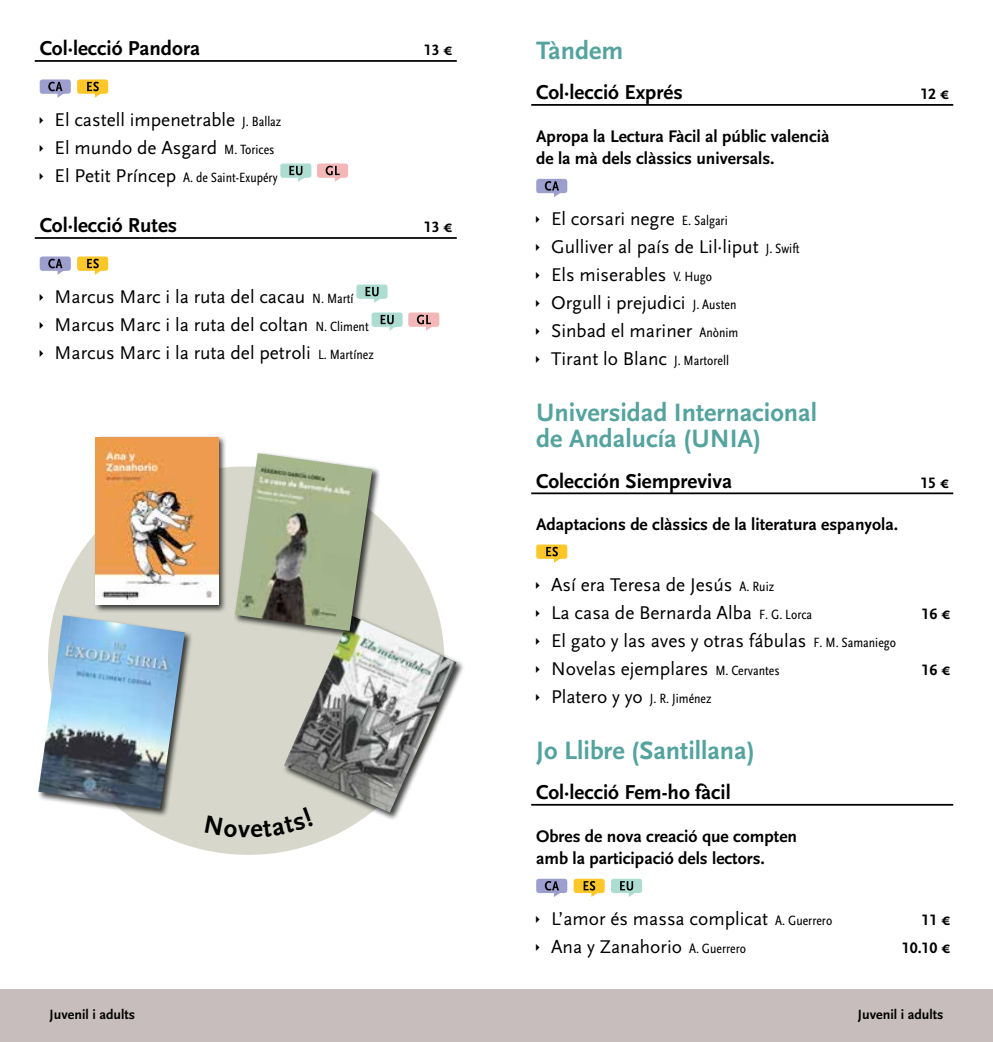
<style>
.page{position:relative;width:993px;height:1042px;background:#fff}
.page>*{position:absolute;margin:0;border:0;box-sizing:border-box;transform-origin:0 0}
.t1{font:700 26.25px/26.2px "Scala Sans";color:#54a39e}
.t2{font:700 21px "Scala Sans";color:#000}
.t3{font:19.25px/28px "Scala Sans";color:#000}
.t4{font:700 17.5px/22.8px "Scala Sans";color:#000}
.t5{font:700 15.75px "Scala Sans Caps";color:#000}
.t6{font:14px "Scala Sans Regular Con";color:#000}
.t7{font:700 14px "Scala Sans";color:#000}
.s1{font-family:"Scala Sans Regular Con";font-size:14px}
.s2{font-family:"Scala Sans";font-size:19.25px}
</style>
<div class="page">
<div style="left:0;top:989px;width:992px;height:53px;background:#c7bdbd"></div>
<hr style="left:531px;top:104px;width:421px;height:2px;background:#000">
<hr style="left:531px;top:492px;width:421px;height:2px;background:#000">
<hr style="left:531px;top:804px;width:421px;height:1px;background:#000">
<div style="left:536px;top:179px;width:31px;height:14px;background:#9c9fcd;border-radius:3px"></div>
<svg style="left:544px;top:181px;width:17px;height:16px"></svg>
<div style="left:536px;top:544px;width:31px;height:15px;background:#fdc629;border-radius:3px"></div>
<svg style="left:546px;top:547px;width:15px;height:16px"></svg>
<div style="left:536px;top:879px;width:31px;height:14px;background:#9c9fcd;border-radius:3px"></div>
<svg style="left:544px;top:881px;width:16px;height:16px"></svg>
<div style="left:573px;top:879px;width:31px;height:14px;background:#fdc629;border-radius:3px"></div>
<svg style="left:583px;top:881px;width:15px;height:16px"></svg>
<div style="left:610px;top:879px;width:32px;height:14px;background:#acddd0;border-radius:3px"></div>
<svg style="left:620px;top:881px;width:15px;height:16px"></svg>
<hr style="left:35px;top:60px;width:421px;height:2px;background:#000">
<hr style="left:35px;top:237px;width:421px;height:2px;background:#000">
<div style="left:40px;top:79px;width:31px;height:15px;background:#9c9fcd;border-radius:3px"></div>
<svg style="left:48px;top:82px;width:17px;height:16px"></svg>
<div style="left:77px;top:79px;width:31px;height:15px;background:#fdc629;border-radius:3px"></div>
<svg style="left:87px;top:82px;width:15px;height:16px"></svg>
<div style="left:280px;top:163px;width:31px;height:15px;background:#acddd0;border-radius:3px"></div>
<svg style="left:289px;top:166px;width:15px;height:16px"></svg>
<div style="left:317px;top:163px;width:31px;height:15px;background:#f4b7b7;border-radius:3px"></div>
<svg style="left:325px;top:166px;width:15px;height:16px"></svg>
<div style="left:40px;top:256px;width:31px;height:15px;background:#9c9fcd;border-radius:3px"></div>
<svg style="left:48px;top:259px;width:17px;height:16px"></svg>
<div style="left:77px;top:256px;width:31px;height:15px;background:#fdc629;border-radius:3px"></div>
<svg style="left:87px;top:259px;width:15px;height:16px"></svg>
<div style="left:356px;top:284px;width:31px;height:15px;background:#acddd0;border-radius:3px"></div>
<svg style="left:365px;top:287px;width:15px;height:16px"></svg>
<div style="left:371px;top:312px;width:31px;height:15px;background:#acddd0;border-radius:3px"></div>
<svg style="left:380px;top:315px;width:15px;height:16px"></svg>
<div style="left:408px;top:312px;width:31px;height:15px;background:#f4b7b7;border-radius:3px"></div>
<svg style="left:417px;top:315px;width:15px;height:16px"></svg>
<svg style="left:53px;top:467px;width:385px;height:388px"></svg>
<div style="left:282px;top:614px;width:182px;height:206px;background:#000;opacity:.75"></div>
<img style="left:284px;top:615px;width:172px;height:197px">
<div style="left:233px;top:452px;width:147px;height:187px;background:#000;opacity:.75"></div>
<img style="left:235px;top:453px;width:137px;height:178px">
<div style="left:93px;top:435px;width:134px;height:178px;background:#000;opacity:.75"></div>
<img style="left:95px;top:437px;width:123px;height:168px">
<div style="left:37px;top:614px;width:156px;height:203px;background:#000;opacity:.75"></div>
<img style="left:38px;top:615px;width:147px;height:194px">
<div style="left:205px;top:807px;width:108px;height:30px;background:#d7d8cb"></div>
<p class="t2" style="left:40px;top:37px;width:162px">Col·lecció Pandora</p>
<p class="t5" style="left:424px;top:41px;width:31px">13 €</p>
<p class="t3" style="left:55px;top:106px;width:228px">El castell impenetrable <span class="s1">J. Ballaz<br></span>El mundo de Asgard <span class="s1">M. Torices</span></p>
<p class="t6" style="left:55px;top:170px;width:224px"><span class="s2">El Petit Príncep</span> A. de Saint-Exupéry</p>
<p class="t2" style="left:40px;top:214px;width:139px">Col·lecció Rutes</p>
<p class="t5" style="left:424px;top:218px;width:31px">13 €</p>
<p class="t3" style="left:55px;top:283px;width:320px">Marcus Marc i la ruta del cacau <span class="s1">N. Martí<br></span>Marcus Marc i la ruta del coltan <span class="s1">N. Climent<br></span>Marcus Marc i la ruta del petroli <span class="s1">L. Martínez</span></p>
<h1 class="t1" style="left:536px;top:38px;width:88px">Tàndem</h1>
<p class="t2" style="left:536px;top:81px;width:148px">Col·lecció Exprés</p>
<p class="t5" style="left:920px;top:85px;width:31px">12 €</p>
<p class="t4" style="left:536px;top:125px;width:295px">Apropa la Lectura Fàcil al públic valencià de la mà dels clàssics universals.</p>
<p class="t3" style="left:551px;top:205px;width:250px">El corsari negre <span class="s1">E. Salgari<br></span>Gulliver al país de Lil·liput <span class="s1">J. Swift<br></span>Els miserables <span class="s1">V. Hugo<br></span>Orgull i prejudici <span class="s1">J. Austen<br></span>Sinbad el mariner <span class="s1">Anònim<br></span>Tirant lo Blanc <span class="s1">J. Martorell</span></p>
<h1 class="t1" style="left:536px;top:400px;width:282px">Universidad Internacional de Andalucía (UNIA)</h1>
<p class="t2" style="left:536px;top:469px;width:197px">Colección Siempreviva</p>
<p class="t5" style="left:920px;top:473px;width:31px">15 €</p>
<p class="t4" style="left:536px;top:513px;width:363px">Adaptacions de clàssics de la literatura espanyola.</p>
<p class="t3" style="left:551px;top:571px;width:262px">Así era Teresa de Jesús <span class="s1">A. Ruiz<br></span>La casa de Bernarda Alba <span class="s1">F. G. Lorca</span></p>
<p class="t3" style="left:551px;top:627px;width:346px">El gato y las aves y otras fábulas <span class="s1">F. M. Samaniego<br></span>Novelas ejemplares <span class="s1">M. Cervantes</span></p>
<p class="t6" style="left:551px;top:691px;width:162px"><span class="s2">Platero y yo</span> J. R. Jiménez</p>
<h1 class="t1" style="left:536px;top:738px;width:220px">Jo Llibre (Santillana)</h1>
<p class="t2" style="left:536px;top:781px;width:196px">Col·lecció Fem-ho fàcil</p>
<p class="t4" style="left:536px;top:825px;width:262px">Obres de nova creació que compten amb la participació dels lectors.</p>
<p class="t5" style="left:921px;top:605px;width:31px">16 €</p>
<p class="t5" style="left:921px;top:661px;width:31px">16 €</p>
<p class="t3" style="left:551px;top:905px;width:282px">L’amor és massa complicat <span class="s1">A. Guerrero</span></p>
<p class="t5" style="left:921px;top:911px;width:31px">11 €</p>
<p class="t3" style="left:551px;top:933px;width:196px">Ana y Zanahorio <span class="s1">A. Guerrero</span></p>
<p class="t5" style="left:901px;top:939px;width:50px">10.10 €</p>
<p class="t7" style="left:50px;top:1006px;width:87px">Juvenil i adults</p>
<p class="t7" style="left:857px;top:1006px;width:87px">Juvenil i adults</p>
</div>
